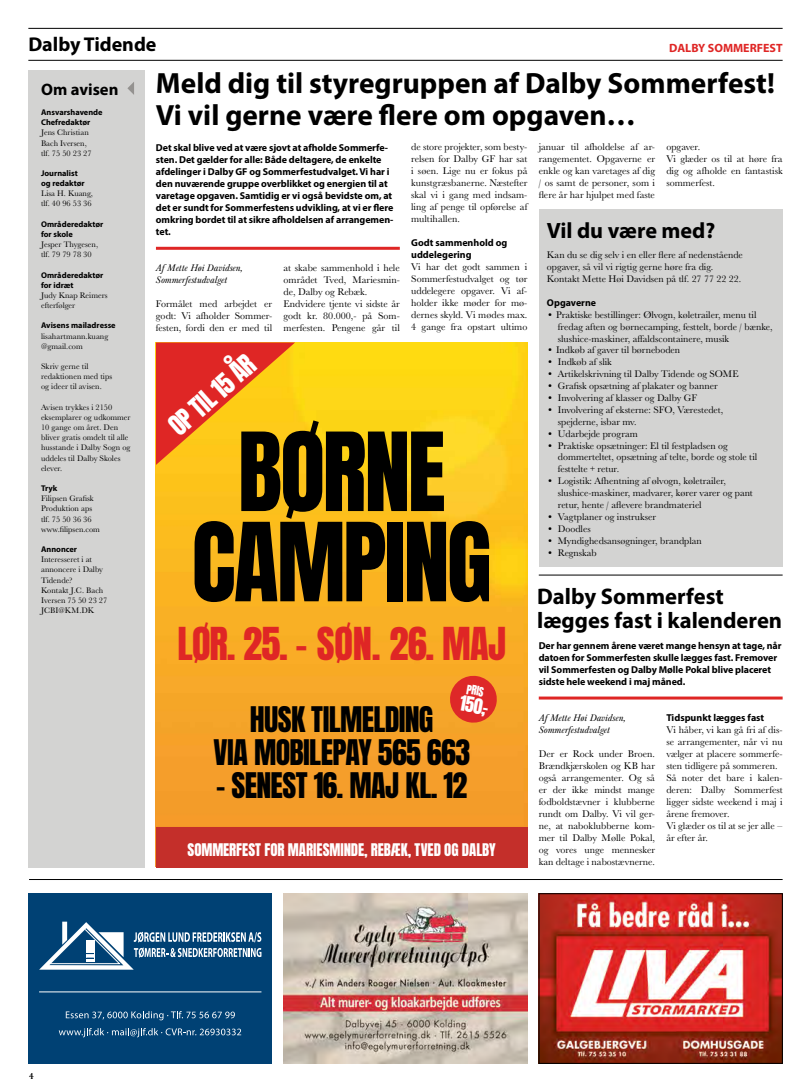
<style>
.page{position:relative;width:811px;height:1092px;background:#fff}
.page>*{position:absolute;margin:0;border:0;box-sizing:border-box;transform-origin:0 0}
.t1{font:92.5px/90.2px "Anton";letter-spacing:-.025em;color:#000;text-align:center}
.t2{font:38.6px "Anton";letter-spacing:-.02em;color:#df2625}
.t3{font:30px/33.1px "Anton";letter-spacing:-.02em;color:#000;text-align:center}
.t4{font:700 29.3px/31.7px "Myriad Pro";color:#000}
.t5{font:24.7px "Anton";color:#fff}
.t6{font:700 22.6px/24px "Myriad Pro";color:#000}
.t7{font:700 22.2px "Myriad Pro";color:#000}
.t8{font:700 20px "Myriad Pro";color:#000}
.t9{font:18.1px "Anton";color:#fff}
.t10{font:700 16.6px "Myriad Pro";color:#000}
.t11{font:14.8px "Anton";letter-spacing:-.005em;color:#fff}
.t12{font:700 12px "Myriad Pro";color:#df2625}
.t13{font:11.1px "Anton";color:#fff}
.t14{font:10px/12px "Baskerville URW";color:#000;text-align:justify}
.t15{font:700 10px/12px "Myriad Pro";letter-spacing:-.01em;color:#000}
.t16{font:italic 10px/12px "Baskerville URW";color:#000}
.t17{font:9.9px/11.9px "Baskerville URW";color:#000}
.t18{font:700 9.9px "Myriad Pro";color:#000}
.t19{font:9px "Baskerville URW";color:#000}
.t20{font:8.3px/10.2px "Baskerville URW";color:#000}
.t21{font:700 8.3px/10.2px "Myriad Pro";color:#000}
</style>
<div class="page">
<hr style="left:28px;top:28px;width:754px;height:1px;background:#000">
<hr style="left:28px;top:60px;width:754px;height:1px;background:#000">
<div style="left:28px;top:71px;width:117px;height:796px;background:#d3d3d2"></div>
<svg style="left:127px;top:82px;width:7px;height:13px"></svg>
<img style="left:156px;top:342px;width:371px;height:485px">
<svg style="left:156px;top:342px;width:139px;height:123px;background:#ee781e"></svg>
<div style="left:156px;top:827px;width:371px;height:40px;background:#c42f2a"></div>
<svg style="left:448px;top:674px;width:51px;height:50px;background:#e55128"></svg>
<div style="left:28px;top:893px;width:244px;height:170px;background:#004174"></div>
<svg style="left:66px;top:1011px;width:169px;height:9px"></svg>
<svg style="left:59px;top:1028px;width:182px;height:9px"></svg>
<svg style="left:40px;top:921px;width:221px;height:48px"></svg>
<hr style="left:39px;top:991px;width:222px;height:1px;background:#fff">
<img style="left:283px;top:893px;width:244px;height:170px">
<img style="left:541px;top:895px;width:239px;height:166px">
<div style="left:539px;top:893px;width:243px;height:170px;border:1px solid #000"></div>
<hr style="left:29px;top:879px;width:753px;height:1px;background:#000">
<hr style="left:539px;top:696px;width:243px;height:3px;background:#df2625">
<hr style="left:156px;top:247px;width:244px;height:3px;background:#df2625">
<div style="left:539px;top:209px;width:243px;height:357px;background:#d3d3d2"></div>
<hr style="left:539px;top:574px;width:243px;height:1px;background:#000">
<h3 class="t8" style="left:28px;top:31px;width:130px">Dalby Tidende</h3>
<p class="t12" style="left:669px;top:40px;width:115px">DALBY SOMMERFEST</p>
<h3 class="t10" style="left:41px;top:78px;width:79px">Om avisen</h3>
<p class="t21" style="left:41px;top:107px;width:63px">Ansvarshavende<br>Chefredaktør</p>
<p class="t20" style="left:41px;top:127px;width:52px">Jens Christian<br>Bach Iversen, tlf. 75 50 23 27</p>
<p class="t21" style="left:41px;top:168px;width:45px">Journalist og redaktør</p>
<p class="t20" style="left:41px;top:188px;width:53px">Lisa H. Kuang, tlf. 40 96 53 36</p>
<p class="t21" style="left:41px;top:219px;width:64px">Områderedaktør for skole</p>
<p class="t20" style="left:41px;top:239px;width:58px">Jesper Thygesen, tlf. 79 79 78 30</p>
<p class="t21" style="left:41px;top:269px;width:64px">Områderedaktør for idræt</p>
<p class="t20" style="left:41px;top:290px;width:68px">Judy Knap Reimers efterfølger</p>
<p class="t21" style="left:41px;top:320px;width:76px">Avisens mailadresse</p>
<p class="t20" style="left:41px;top:330px;width:69px">lisahartmann.kuang @gmail.com</p>
<p class="t20" style="left:41px;top:361px;width:73px">Skriv gerne til redaktionen med tips og ideer til avisen.</p>
<p class="t20" style="left:41px;top:401px;width:91px">Avisen trykkes i 2150 eksemplarer og udkommer<br>10 gange om året. Den bliver gratis omdelt til alle husstande i Dalby Sogn og uddeles til Dalby Skoles elever.</p>
<p class="t21" style="left:41px;top:483px;width:18px">Tryk</p>
<p class="t20" style="left:41px;top:493px;width:60px">Filipsen Grafisk<br>Produktion aps tlf. 75 50 36 36 www.filipsen.com</p>
<p class="t21" style="left:41px;top:544px;width:38px">Annoncer</p>
<p class="t20" style="left:41px;top:554px;width:68px">Interesseret i at annoncere i Dalby<br>Tidende?<br>Kontakt J.C. Bach<br>Iversen 75 50 23 27<br>JCBI@KM.DK</p>
<h3 class="t4" style="left:156px;top:66px;width:620px">Meld dig til styregruppen af Dalby Sommerfest!<br>Vi vil gerne være flere om opgaven…</h3>
<p class="t14" style="left:411px;top:140px;width:118px">de store projekter, som besty&shy;relsen for Dalby GF har sat i søen. Lige nu er fokus på kunstgræsbanerne. Næstefter skal vi i gang med indsam&shy;ling af penge til opførelse af multihallen.</p>
<p class="t15" style="left:411px;top:236px;width:98px">Godt sammenhold og uddelegering</p>
<p class="t14" style="left:411px;top:260px;width:118px">Vi har det godt sammen i Sommerfestudvalget og tør uddelegere opgaver. Vi af&shy;holder ikke møder for mø&shy;dernes skyld. Vi mødes max.<br>4 gange fra opstart ultimo</p>
<p class="t14" style="left:539px;top:140px;width:118px">januar til afholdelse af ar&shy;rangementet. Opgaverne er enkle og kan varetages af dig / os samt de personer, som i flere år har hjulpet med faste</p>
<p class="t14" style="left:666px;top:140px;width:118px;text-align:left">opgaver.<br>Vi glæder os til at høre fra dig og afholde en fantastisk sommerfest.</p>
<p class="t15" style="left:156px;top:141px;width:239px">Det skal blive ved at være sjovt at afholde Sommerfe&shy;sten. Det gælder for alle: Både deltagere, de enkelte afdelinger i Dalby GF og Sommerfestudvalget. Vi har i den nuværende gruppe overblikket og energien til at varetage opgaven. Samtidig er vi også bevidste om, at det er sundt for Sommerfestens udvikling, at vi er flere omkring bordet til at sikre afholdelsen af arrangemen&shy;tet.</p>
<p class="t16" style="left:156px;top:262px;width:88px">Af Mette Høi Davidsen,<br>Sommerfestudvalget</p>
<p class="t14" style="left:156px;top:297px;width:118px">Formålet med arbejdet er godt: Vi afholder Sommer&shy;festen, fordi den er med til</p>
<h3 class="t7" style="left:547px;top:216px;width:170px">Vil du være med?</h3>
<p class="t17" style="left:547px;top:249px;width:197px">Kan du se dig selv i en eller flere af nedenstående opgaver, så vil vi rigtig gerne høre fra dig.<br>Kontakt Mette Høi Davidsen på tlf. 27 77 22 22.</p>
<p class="t18" style="left:547px;top:296px;width:51px">Opgaverne</p>
<p class="t17" style="left:558px;top:308px;width:216px;text-indent:-11px">• Praktiske bestillinger: Ølvogn, køletrailer, menu til fredag aften og børnecamping, festtelt, borde / bænke, slushice-maskiner, affaldscontainere, musik</p>
<p class="t17" style="left:547px;top:344px;width:135px">• Indkøb af gaver til børneboden</p>
<p class="t17" style="left:547px;top:356px;width:66px">• Indkøb af slik</p>
<p class="t17" style="left:547px;top:367px;width:193px">• Artikelskrivning til Dalby Tidende og SOME</p>
<p class="t17" style="left:547px;top:379px;width:172px">• Grafisk opsætning af plakater og banner</p>
<p class="t17" style="left:547px;top:391px;width:152px">• Involvering af klasser og Dalby GF</p>
<p class="t17" style="left:558px;top:403px;width:167px;text-indent:-11px">• Involvering af eksterne: SFO, Værestedet, spejderne, isbar mv.</p>
<p class="t17" style="left:547px;top:427px;width:92px">• Udarbejde program</p>
<p class="t17" style="left:558px;top:439px;width:201px;text-indent:-11px">• Praktiske opsætninger: El til festpladsen og dommerteltet, opsætning af telte, borde og stole til festtelte + retur.</p>
<p class="t17" style="left:558px;top:474px;width:196px;text-indent:-11px">• Logistik: Afhentning af ølvogn, køletrailer, slushice-maskiner, madvarer, kører varer og pant retur, hente / aflevere brandmateriel</p>
<p class="t17" style="left:547px;top:510px;width:111px">• Vagtplaner og instrukser</p>
<p class="t17" style="left:547px;top:522px;width:45px">• Doodles</p>
<p class="t17" style="left:547px;top:534px;width:156px">• Myndighedsansøgninger, brandplan</p>
<p class="t17" style="left:547px;top:546px;width:51px">• Regnskab</p>
<p class="t14" style="left:283px;top:261px;width:118px;text-align:left">at skabe sammenhold i hele området Tved, Mariesmin&shy;de, Dalby og Rebæk.<br>Endvidere tjente vi sidste år godt kr. 80.000,- på Som&shy;merfesten. Pengene går til</p>
<h3 class="t5" style="left:165px;top:420px;width:106px;rotate:-42deg">OP TIL 15 ÅR</h3>
<h1 class="t1" style="left:192px;top:434px;width:301px">BØRNE<br>CAMPING</h1>
<h2 class="t2" style="left:177px;top:624px;width:330px">LØR. 25. - SØN. 26. MAJ</h2>
<h3 class="t6" style="left:537px;top:583px;width:246px">Dalby Sommerfest lægges fast i kalenderen</h3>
<p class="t15" style="left:539px;top:638px;width:244px">Der har gennem årene været mange hensyn at tage, når datoen for Sommerfesten skulle lægges fast. Fremover vil Sommerfesten og Dalby Mølle Pokal blive placeret sidste hele weekend i maj måned.</p>
<p class="t16" style="left:539px;top:711px;width:88px">Af Mette Høi Davidsen,<br>Sommerfestudvalget</p>
<p class="t14" style="left:539px;top:747px;width:118px">Der er Rock under Broen.<br>Brændkjærskolen og KB har også arrangementer. Og så er der ikke mindst mange fodboldstævner i klubberne rundt om Dalby. Vi vil ger&shy;ne, at naboklubberne kom&shy;mer til Dalby Mølle Pokal, og vores unge mennesker kan deltage i nabostævnerne.</p>
<p class="t13" style="left:467px;top:683px;width:19px;rotate:10deg">PRIS</p>
<h3 class="t9" style="left:462px;top:693px;width:31px;rotate:10deg">150,-</h3>
<h3 class="t3" style="left:213px;top:704px;width:258px">HUSK TILMELDING<br>VIA MOBILEPAY 565 663</h3>
<h3 class="t3" style="left:216px;top:771px;width:252px">- SENEST 16. MAJ KL. 12</h3>
<p class="t15" style="left:666px;top:710px;width:99px">Tidspunkt lægges fast</p>
<p class="t14" style="left:666px;top:723px;width:118px;text-align:left">Vi håber, vi kan gå fri af dis&shy;se arrangementer, når vi nu vælger at placere sommerfe&shy;sten tidligere på sommeren.<br>Så noter det bare i kalen&shy;deren: Dalby Sommerfest ligger sidste weekend i maj i årene fremover.<br>Vi glæder os til at se jer alle – år efter år.</p>
<h3 class="t11" style="left:187px;top:841px;width:310px">SOMMERFEST FOR MARIESMINDE, REBÆK, TVED OG DALBY</h3>
<p class="t19" style="left:29px;top:1069px;width:6px">4</p>
</div>
